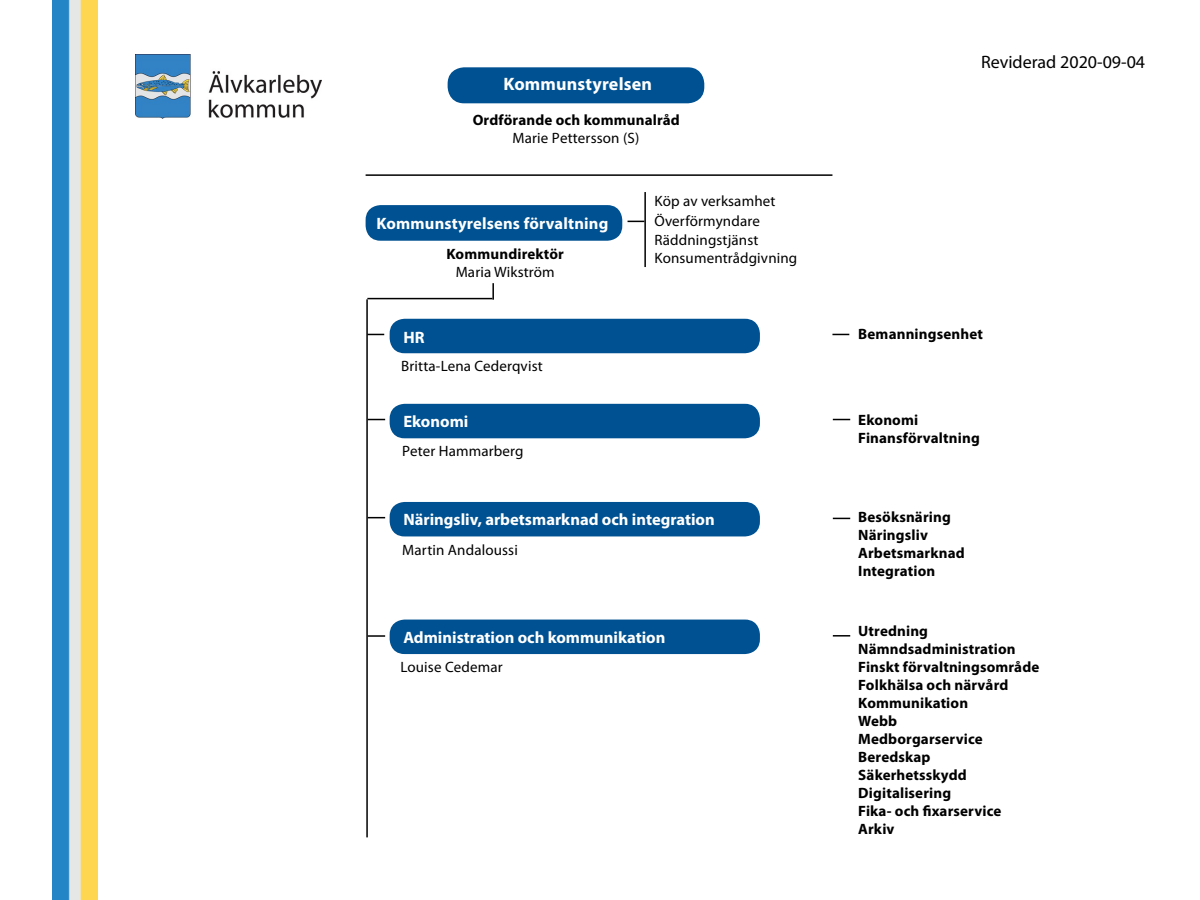
<style>
.page{position:relative;width:1200px;height:900px;background:#fff}
.page>*{position:absolute;margin:0;border:0;box-sizing:border-box;transform-origin:0 0}
.t1{font:18px "Myriad Pro";color:#000}
.t2{font:700 18px "Myriad Pro";letter-spacing:.01em;color:#fff}
.t3{font:700 16.5px "Myriad Pro";color:#fff}
.t4{font:700 15px/18px "Myriad Pro";letter-spacing:.01em;color:#000;text-align:center}
.t5{font:15px "Myriad Pro";letter-spacing:.01em;color:#000}
.s1{font-weight:400}
</style>
<div class="page">
<img style="left:53px;top:0;width:45px;height:900px">
<div style="left:366px;top:205px;width:256px;height:36px;background:#005191;border-radius:15px"></div>
<div style="left:390px;top:404px;width:370px;height:34px;background:#005191;border-radius:15px"></div>
<div style="left:390px;top:319px;width:370px;height:34px;background:#005191;border-radius:15px"></div>
<div style="left:390px;top:502px;width:370px;height:34px;background:#005191;border-radius:15px"></div>
<div style="left:390px;top:620px;width:370px;height:34px;background:#005191;border-radius:15px"></div>
<svg style="left:368px;top:334px;width:16px;height:1px"></svg>
<svg style="left:368px;top:419px;width:17px;height:1px"></svg>
<svg style="left:368px;top:517px;width:17px;height:1px"></svg>
<svg style="left:368px;top:635px;width:17px;height:2px"></svg>
<hr style="left:366px;top:174px;width:466px;height:2px;background:#000">
<div style="left:448px;top:67px;width:256px;height:36px;background:#005191;border-radius:16px"></div>
<svg style="left:628px;top:221px;width:16px;height:1px"></svg>
<hr style="left:644px;top:192px;width:2px;height:75px;background:#000">
<hr style="left:366px;top:299px;width:2px;height:538px;background:#000">
<hr style="left:367px;top:298px;width:125px;height:1px;background:#000">
<svg style="left:492px;top:283px;width:2px;height:17px"></svg>
<svg style="left:832px;top:334px;width:17px;height:1px"></svg>
<svg style="left:833px;top:419px;width:17px;height:1px"></svg>
<svg style="left:833px;top:518px;width:17px;height:1px"></svg>
<svg style="left:833px;top:635px;width:17px;height:2px"></svg>
<img style="left:135px;top:54px;width:186px;height:64px">
<p class="t2" style="left:503px;top:72px;width:150px">Kommunstyrelsen</p>
<p class="t4" style="left:473px;top:110px;width:209px">Ordförande och kommunalråd<br><span class="s1">Marie Pettersson (S)</span></p>
<p class="t3" style="left:377px;top:212px;width:233px">Kommunstyrelsens förvaltning</p>
<p class="t3" style="left:403px;top:326px;width:23px">HR</p>
<p class="t4" style="left:447px;top:245px;width:119px">Kommundirektör<br><span class="s1">Maria Wikström</span></p>
<p class="t5" style="left:401px;top:356px;width:143px">Britta-Lena Cederqvist</p>
<p class="t3" style="left:403px;top:411px;width:67px">Ekonomi</p>
<p class="t5" style="left:402px;top:442px;width:123px">Peter Hammarberg</p>
<p class="t5" style="left:654px;top:192px;width:123px">Köp av verksamhet</p>
<p class="t5" style="left:654px;top:211px;width:107px">Överförmyndare</p>
<p class="t5" style="left:654px;top:230px;width:106px">Räddningstjänst</p>
<p class="t5" style="left:654px;top:249px;width:144px">Konsumentrådgivning</p>
<p class="t3" style="left:403px;top:509px;width:313px">Näringsliv, arbetsmarknad och integration</p>
<p class="t5" style="left:402px;top:540px;width:117px">Martin Andaloussi</p>
<p class="t3" style="left:403px;top:627px;width:264px">Administration och kommunikation</p>
<p class="t5" style="left:400px;top:658px;width:104px">Louise Cedemar</p>
<p class="t1" style="left:981px;top:50px;width:166px">Reviderad 2020-09-04</p>
<p class="t4" style="left:858px;top:325px;width:126px">Bemanningsenhet</p>
<p class="t4" style="left:858px;top:410px;width:61px">Ekonomi</p>
<p class="t4" style="left:858px;top:428px;width:123px">Finansförvaltning</p>
<p class="t4" style="left:858px;top:508px;width:94px">Besöksnäring</p>
<p class="t4" style="left:858px;top:526px;width:71px">Näringsliv</p>
<p class="t4" style="left:858px;top:544px;width:108px">Arbetsmarknad</p>
<p class="t4" style="left:858px;top:562px;width:79px">Integration</p>
<p class="t4" style="left:858px;top:621px;width:71px">Utredning</p>
<p class="t4" style="left:858px;top:639px;width:159px">Nämndsadministration</p>
<p class="t4" style="left:858px;top:657px;width:183px">Finskt förvaltningsområde</p>
<p class="t4" style="left:858px;top:675px;width:152px">Folkhälsa och närvård</p>
<p class="t4" style="left:858px;top:693px;width:111px">Kommunikation</p>
<p class="t4" style="left:858px;top:711px;width:40px">Webb</p>
<p class="t4" style="left:858px;top:729px;width:126px">Medborgarservice</p>
<p class="t4" style="left:858px;top:747px;width:74px">Beredskap</p>
<p class="t4" style="left:858px;top:765px;width:110px">Säkerhetsskydd</p>
<p class="t4" style="left:858px;top:783px;width:94px">Digitalisering</p>
<p class="t4" style="left:858px;top:801px;width:145px">Fika- och fixarservice</p>
<p class="t4" style="left:858px;top:819px;width:38px">Arkiv</p>
</div>
